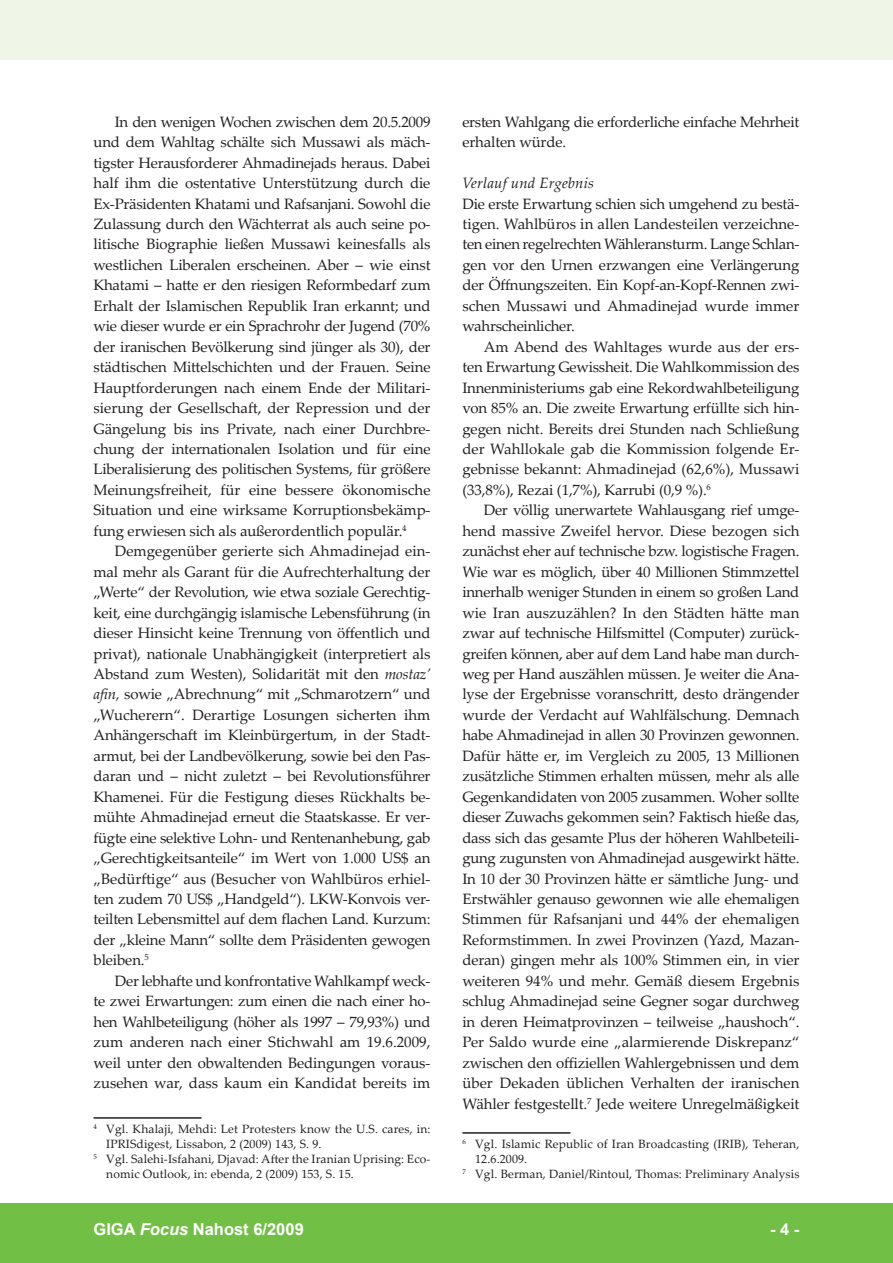
<style>
.page{position:relative;width:893px;height:1263px;background:#fff}
.page>*{position:absolute;margin:0;border:0;box-sizing:border-box;transform-origin:0 0}
.t1{font:700 16.5px "Arial";color:#fff}
.foc__text_fliesstext{font:15px/20.4px "Palatino Linotype";letter-spacing:-.01em;color:#231f20;text-align:justify}
.foc__text_1__absatz{font:15px/20.4px "Palatino Linotype";color:#231f20;text-align:justify}
.foc__text_fussnoten{font:15px/20.4px "Palatino Linotype";letter-spacing:-.02em;color:#231f20}
.foc__text_ueberschri{font:italic 15px "Palatino Linotype";letter-spacing:.01em;color:#231f20}
.foc__text_fussnoten-2{font:12px/15px "Palatino Linotype";letter-spacing:.01em;color:#231f20}
.s1{font-style:italic}
</style>
<div class="page">
<div style="left:0;top:1203px;width:893px;height:60px;background:#71bf44"></div>
<div style="left:0;top:0;width:893px;height:60px;background:#eff6e8"></div>
<hr style="left:94px;top:1117px;width:108px;height:2px;background:#231f20">
<hr style="left:462px;top:1132px;width:108px;height:2px;background:#231f20">
<p class="foc__text_fliesstext" style="left:94px;top:111px;width:339px;text-indent:21px">In den wenigen Wochen zwischen dem 20.5.2009 und dem Wahltag schälte sich Mussawi als mäch&shy;tigster Herausforderer Ahmadinejads heraus. Dabei half ihm die ostentative Unterstützung durch die Ex-Präsidenten Khatami und Rafsanjani. Sowohl die Zulassung durch den Wächterrat als auch seine po&shy;litische Biographie ließen Mussawi keinesfalls als westlichen Liberalen erscheinen. Aber – wie einst Khatami – hatte er den riesigen Reformbedarf zum Erhalt der Islamischen Republik Iran erkannt; und wie dieser wurde er ein Sprachrohr der Jugend (70% der iranischen Bevölkerung sind jünger als 30), der städtischen Mittelschichten und der Frauen. Seine Hauptforderungen nach einem Ende der Militari&shy;sierung der Gesellschaft, der Repression und der Gängelung bis ins Private, nach einer Durchbre&shy;chung der internationalen Isolation und für eine Liberalisierung des politischen Systems, für größere Meinungsfreiheit, für eine bessere ökonomische Si-tuation und eine wirksame Korruptionsbekämp&shy;fung erwiesen sich als außerordentlich populär.</p>
<p class="foc__text_fliesstext" style="left:94px;top:540px;width:339px;text-indent:21px">Demgegenüber gerierte sich Ahmadinejad ein&shy;mal mehr als Garant für die Aufrechterhaltung der „Werte“ der Revolution, wie etwa soziale Gerechtig&shy;keit, eine durchgängig islamische Lebensführung (in dieser Hinsicht keine Trennung von öffentlich und privat), nationale Unabhängigkeit (interpretiert als Abstand zum Westen), Solidarität mit den <span class="s1">mostaz’ afin,</span> sowie „Abrechnung“ mit „Schmarotzern“ und „Wucherern“. Derartige Losungen sicherten ihm Anhängerschaft im Kleinbürgertum, in der Stadt&shy;armut, bei der Landbevölkerung, sowie bei den Pas&shy;daran und – nicht zuletzt – bei Revolutionsführer Khamenei. Für die Festigung dieses Rückhalts be&shy;mühte Ahmadinejad erneut die Staatskasse. Er ver&shy;fügte eine selektive Lohn- und Rentenanhebung, gab „Gerechtigkeitsanteile“ im Wert von 1.000 US$ an „Bedürftige“ aus (Besucher von Wahlbüros erhiel&shy;ten zudem 70 US$ „Handgeld“). LKW-Konvois ver&shy;teilten Lebensmittel auf dem flachen Land. Kurzum: der „kleine Mann“ sollte dem Präsidenten gewogen bleiben.</p>
<p class="foc__text_fliesstext" style="left:94px;top:970px;width:338px;text-indent:21px">Der lebhafte und konfrontative Wahlkampf weck&shy;te zwei Erwartungen: zum einen die nach einer ho&shy;hen Wahlbeteiligung (höher als 1997 – 79,93%) und zum anderen nach einer Stichwahl am 19.6.2009, weil unter den obwaltenden Bedingungen voraus&shy;zusehen war, dass kaum ein Kandidat bereits im</p>
<p class="foc__text_fussnoten-2" style="left:106px;top:1121px;width:326px">Vgl. Khalaji, Mehdi: Let Protesters know the U.S. cares, in:<br>IPRISdigest, Lissabon, 2 (2009) 143, S. 9.</p>
<p class="foc__text_fussnoten-2" style="left:106px;top:1151px;width:326px">Vgl. Salehi-Isfahani, Djavad: After the Iranian Uprising: Eco&shy;nomic Outlook, in: ebenda, 2 (2009) 153, S. 15.</p>
<p class="foc__text_fussnoten" style="left:462px;top:111px;width:338px">ersten Wahlgang die erforderliche einfache Mehrheit erhalten würde.</p>
<p class="foc__text_ueberschri" style="left:462px;top:172px;width:133px">Verlauf und Ergebnis</p>
<p class="foc__text_1__absatz" style="left:462px;top:193px;width:338px">Die erste Erwartung schien sich umgehend zu bestä&shy;tigen. Wahlbüros in allen Landesteilen verzeichne&shy;ten einen regelrechten Wähleransturm. Lange Schlan&shy;gen vor den Urnen erzwangen eine Verlängerung der Öffnungszeiten. Ein Kopf-an-Kopf-Rennen zwi&shy;schen Mussawi und Ahmadinejad wurde immer wahrscheinlicher.</p>
<p class="foc__text_fliesstext" style="left:462px;top:336px;width:338px;text-indent:21px">Am Abend des Wahltages wurde aus der ers&shy;ten Erwartung Gewissheit. Die Wahlkommission des Innenministeriums gab eine Rekordwahlbeteiligung von 85% an. Die zweite Erwartung erfüllte sich hin&shy;gegen nicht. Bereits drei Stunden nach Schließung der Wahllokale gab die Kommission folgende Er&shy;gebnisse bekannt: Ahmadinejad (62,6%), Mussawi (33,8%), Rezai (1,7%), Karrubi (0,9 %).</p>
<p class="foc__text_fliesstext" style="left:462px;top:499px;width:339px;text-indent:21px">Der völlig unerwartete Wahlausgang rief umge&shy;hend massive Zweifel hervor. Diese bezogen sich zunächst eher auf technische bzw. logistische Fragen.<br>Wie war es möglich, über 40 Millionen Stimmzettel innerhalb weniger Stunden in einem so großen Land wie Iran auszuzählen? In den Städten hätte man zwar auf technische Hilfsmittel (Computer) zurück&shy;greifen können, aber auf dem Land habe man durch&shy;weg per Hand auszählen müssen. Je weiter die Ana&shy;lyse der Ergebnisse voranschritt, desto drängender wurde der Verdacht auf Wahlfälschung. Demnach habe Ahmadinejad in allen 30 Provinzen gewonnen.<br>Dafür hätte er, im Vergleich zu 2005, 13 Millionen zusätzliche Stimmen erhalten müssen, mehr als alle Gegenkandidaten von 2005 zusammen. Woher sollte dieser Zuwachs gekommen sein? Faktisch hieße das, dass sich das gesamte Plus der höheren Wahlbeteili&shy;gung zugunsten von Ahmadinejad ausgewirkt hätte.<br>In 10 der 30 Provinzen hätte er sämtliche Jung- und Erstwähler genauso gewonnen wie alle ehemaligen Stimmen für Rafsanjani und 44% der ehemaligen Reformstimmen. In zwei Provinzen (Yazd, Mazan&shy;deran) gingen mehr als 100% Stimmen ein, in vier weiteren 94% und mehr. Gemäß diesem Ergebnis schlug Ahmadinejad seine Gegner sogar durchweg in deren Heimatprovinzen – teilweise „haushoch“.<br>Per Saldo wurde eine „alarmierende Diskrepanz“ zwischen den offiziellen Wahlergebnissen und dem über Dekaden üblichen Verhalten der iranischen Wähler festgestellt. Jede weitere Unregelmäßigkeit</p>
<p class="foc__text_fussnoten-2" style="left:475px;top:1136px;width:326px">Vgl. Islamic Republic of Iran Broadcasting (IRIB), Teheran,<br>12.6.2009.</p>
<p class="foc__text_fussnoten-2" style="left:475px;top:1166px;width:326px">Vgl. Berman, Daniel/Rintoul, Thomas: Preliminary Analysis</p>
<p class="t1" style="left:94px;top:1218px;width:212px">GIGA <span class="s1">Focus</span> Nahost 6/2009</p>
<p class="t1" style="left:770px;top:1218px;width:31px">- -</p>
</div>
